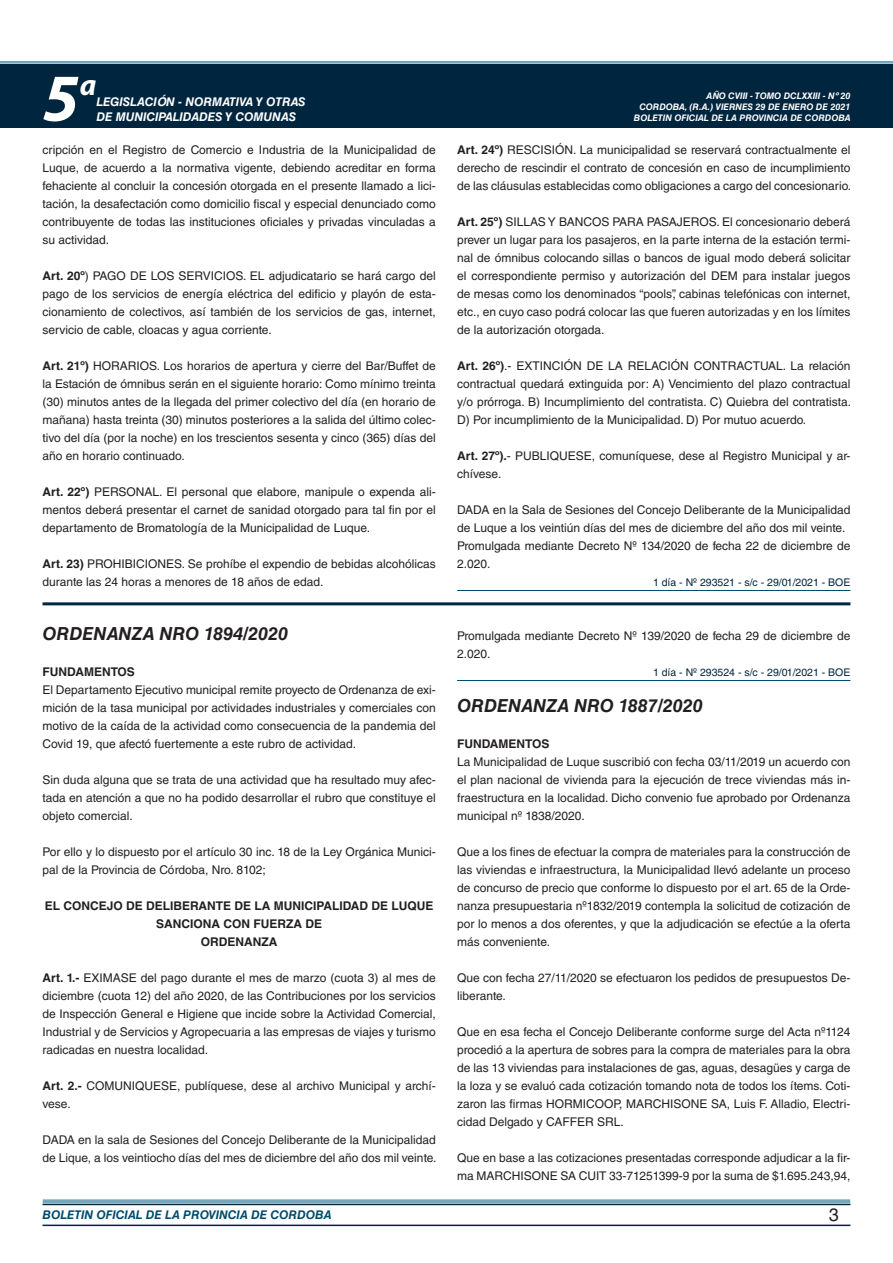
<style>
.page{position:relative;width:893px;height:1263px;background:#fff}
.page>*{position:absolute;margin:0;border:0;box-sizing:border-box;transform-origin:0 0}
.t1{font:italic 700 67.5px "Myriad Pro";color:#fff}
.t2{font:italic 700 30px "Myriad Pro";color:#fff}
.t3{font:italic 700 18px "Helvetica LT Std";color:#231f20}
.t4{font:18px "Helvetica LT Std";color:#231f20}
.t5{font:12px/18px "Helvetica LT Std";color:#231f20;text-align:justify}
.t6{font:700 12px/18px "Helvetica LT Std";color:#231f20;text-align:center}
.t7{font:italic 700 12px "Helvetica LT Std";color:#fff}
.t8{font:italic 700 12px "Helvetica LT Std";color:#004b6c}
.t9{font:10.5px "Helvetica LT Std";color:#00263f}
.t10{font:italic 700 9px/10.8px "Helvetica LT Std";color:#fff;text-align:right}
.s1{font-weight:700}
</style>
<div class="page">
<div style="left:0;top:61px;width:893px;height:6px;background:#fff;opacity:.75"></div>
<div style="left:0;top:64px;width:893px;height:64px;background:#00263f"></div>
<hr style="left:43px;top:1224px;width:807px;height:2px;background:#00263f">
<div style="left:42px;top:1198px;width:809px;height:8px;background:#fff;opacity:.75"></div>
<hr style="left:457px;top:590px;width:393px;height:1px;background:#004b6c">
<hr style="left:43px;top:602px;width:807px;height:3px;background:#00263f">
<hr style="left:457px;top:680px;width:393px;height:1px;background:#004b6c">
<h1 class="t1" style="left:43px;top:54px;width:38px">5</h1>
<h2 class="t2" style="left:80px;top:66px;width:18px">a</h2>
<p class="t7" style="left:96px;top:95px;width:211px">LEGISLACIÓN - NORMATIVA Y OTRAS</p>
<p class="t7" style="left:96px;top:109px;width:201px">DE MUNICIPALIDADES Y COMUNAS</p>
<p class="t5" style="left:43px;top:141px;width:395px">cripción en el Registro de Comercio e Industria de la Municipalidad de Luque, de acuerdo a la normativa vigente, debiendo acreditar en forma fehaciente al concluir la concesión otorgada en el presente llamado a lici&shy;tación, la desafectación como domicilio fiscal y especial denunciado como contribuyente de todas las instituciones oficiales y privadas vinculadas a su actividad.</p>
<p class="t5" style="left:43px;top:267px;width:395px"><span class="s1">Art. 20º</span>) PAGO DE LOS SERVICIOS. EL adjudicatario se hará cargo del pago de los servicios de energía eléctrica del edificio y playón de esta&shy;cionamiento de colectivos, así también de los servicios de gas, internet, servicio de cable, cloacas y agua corriente.</p>
<p class="t5" style="left:43px;top:357px;width:395px"><span class="s1">Art. 21º)</span> HORARIOS. Los horarios de apertura y cierre del Bar/Buffet de la Estación de ómnibus serán en el siguiente horario: Como mínimo treinta (30) minutos antes de la llegada del primer colectivo del día (en horario de mañana) hasta treinta (30) minutos posteriores a la salida del último colec&shy;tivo del día (por la noche) en los trescientos sesenta y cinco (365) días del año en horario continuado.</p>
<p class="t5" style="left:43px;top:483px;width:395px"><span class="s1">Art. 22º)</span> PERSONAL. El personal que elabore, manipule o expenda ali&shy;mentos deberá presentar el carnet de sanidad otorgado para tal fin por el departamento de Bromatología de la Municipalidad de Luque.</p>
<p class="t5" style="left:43px;top:555px;width:395px"><span class="s1">Art. 23)</span> PROHIBICIONES. Se prohíbe el expendio de bebidas alcohólicas durante las 24 horas a menores de 18 años de edad.</p>
<h3 class="t3" style="left:43px;top:622px;width:247px">ORDENANZA NRO 1894/2020</h3>
<p class="t6" style="left:43px;top:662px;width:94px">FUNDAMENTOS</p>
<p class="t5" style="left:43px;top:681px;width:395px">El Departamento Ejecutivo municipal remite proyecto de Ordenanza de exi&shy;mición de la tasa municipal por actividades industriales y comerciales con motivo de la caída de la actividad como consecuencia de la pandemia del Covid 19, que afectó fuertemente a este rubro de actividad.</p>
<p class="t5" style="left:43px;top:771px;width:395px">Sin duda alguna que se trata de una actividad que ha resultado muy afec&shy;tada en atención a que no ha podido desarrollar el rubro que constituye el objeto comercial.</p>
<p class="t5" style="left:43px;top:843px;width:395px">Por ello y lo dispuesto por el artículo 30 inc. 18 de la Ley Orgánica Munici&shy;pal de la Provincia de Córdoba, Nro. 8102;</p>
<p class="t6" style="left:45px;top:896px;width:390px">EL CONCEJO DE DELIBERANTE DE LA MUNICIPALIDAD DE LUQUE<br>SANCIONA CON FUERZA DE<br>ORDENANZA</p>
<p class="t5" style="left:43px;top:969px;width:395px"><span class="s1">Art. 1.-</span> EXIMASE del pago durante el mes de marzo (cuota 3) al mes de diciembre (cuota 12) del año 2020, de las Contribuciones por los servicios de Inspección General e Higiene que incide sobre la Actividad Comercial, Industrial y de Servicios y Agropecuaria a las empresas de viajes y turismo radicadas en nuestra localidad.</p>
<p class="t5" style="left:43px;top:1077px;width:395px"><span class="s1">Art. 2.-</span> COMUNIQUESE, publíquese, dese al archivo Municipal y archí&shy;vese.</p>
<p class="t5" style="left:43px;top:1131px;width:396px">DADA en la sala de Sesiones del Concejo Deliberante de la Municipalidad de Lique, a los veintiocho días del mes de diciembre del año dos mil veinte.</p>
<p class="t10" style="left:634px;top:91px;width:218px">AÑO CVIII - TOMO DCLXXIII - Nº 20<br>CORDOBA, (R.A.) VIERNES 29 DE ENERO DE 2021<br>BOLETIN OFICIAL DE LA PROVINCIA DE CORDOBA</p>
<p class="t5" style="left:457px;top:141px;width:396px"><span class="s1">Art. 24º)</span> RESCISIÓN. La municipalidad se reservará contractualmente el derecho de rescindir el contrato de concesión en caso de incumplimiento de las cláusulas establecidas como obligaciones a cargo del concesionario.</p>
<p class="t5" style="left:457px;top:213px;width:395px"><span class="s1">Art. 25º)</span> SILLAS Y BANCOS PARA PASAJEROS. El concesionario deberá prever un lugar para los pasajeros, en la parte interna de la estación termi&shy;nal de ómnibus colocando sillas o bancos de igual modo deberá solicitar el correspondiente permiso y autorización del DEM para instalar juegos de mesas como los denominados “pools”, cabinas telefónicas con internet, etc., en cuyo caso podrá colocar las que fueren autorizadas y en los límites de la autorización otorgada.</p>
<p class="t5" style="left:457px;top:357px;width:396px"><span class="s1">Art. 26º)</span>.- EXTINCIÓN DE LA RELACIÓN CONTRACTUAL. La relación contractual quedará extinguida por: A) Vencimiento del plazo contractual y/o prórroga. B) Incumplimiento del contratista. C) Quiebra del contratista.<br>D) Por incumplimiento de la Municipalidad. D) Por mutuo acuerdo.</p>
<p class="t5" style="left:457px;top:447px;width:395px"><span class="s1">Art. 27º).</span>- PUBLIQUESE, comuníquese, dese al Registro Municipal y ar&shy;chívese.</p>
<p class="t5" style="left:457px;top:501px;width:395px;text-align:left">DADA en la Sala de Sesiones del Concejo Deliberante de la Municipalidad de Luque a los veintiún días del mes de diciembre del año dos mil veinte.<br>Promulgada mediante Decreto Nº 134/2020 de fecha 22 de diciembre de 2.020.</p>
<p class="t9" style="left:653px;top:576px;width:199px">1 día - Nº 293521 - s/c - 29/01/2021 - BOE</p>
<p class="t5" style="left:457px;top:627px;width:395px">Promulgada mediante Decreto Nº 139/2020 de fecha 29 de diciembre de<br>2.020.</p>
<p class="t9" style="left:653px;top:666px;width:199px">1 día - Nº 293524 - s/c - 29/01/2021 - BOE</p>
<h3 class="t3" style="left:457px;top:694px;width:247px">ORDENANZA NRO 1887/2020</h3>
<p class="t6" style="left:457px;top:734px;width:94px">FUNDAMENTOS</p>
<p class="t5" style="left:457px;top:753px;width:395px">La Municipalidad de Luque suscribió con fecha 03/11/2019 un acuerdo con el plan nacional de vivienda para la ejecución de trece viviendas más in&shy;fraestructura en la localidad. Dicho convenio fue aprobado por Ordenanza municipal nº 1838/2020.</p>
<p class="t5" style="left:457px;top:843px;width:395px">Que a los fines de efectuar la compra de materiales para la construcción de las viviendas e infraestructura, la Municipalidad llevó adelante un proceso de concurso de precio que conforme lo dispuesto por el art. 65 de la Orde&shy;nanza presupuestaria nº1832/2019 contempla la solicitud de cotización de por lo menos a dos oferentes, y que la adjudicación se efectúe a la oferta más conveniente.</p>
<p class="t5" style="left:457px;top:969px;width:395px">Que con fecha 27/11/2020 se efectuaron los pedidos de presupuestos De&shy;liberante.</p>
<p class="t5" style="left:457px;top:1023px;width:395px">Que en esa fecha el Concejo Deliberante conforme surge del Acta nº1124 procedió a la apertura de sobres para la compra de materiales para la obra de las 13 viviendas para instalaciones de gas, aguas, desagües y carga de la loza y se evaluó cada cotización tomando nota de todos los ítems. Coti&shy;zaron las firmas HORMICOOP, MARCHISONE SA, Luis F. Alladio, Electri&shy;cidad Delgado y CAFFER SRL.</p>
<p class="t5" style="left:457px;top:1149px;width:395px">Que en base a las cotizaciones presentadas corresponde adjudicar a la fir&shy;ma MARCHISONE SA CUIT 33-71251399-9 por la suma de $1.695.243,94,</p>
<p class="t8" style="left:43px;top:1208px;width:290px">BOLETIN OFICIAL DE LA PROVINCIA DE CORDOBA</p>
<h3 class="t4" style="left:829px;top:1204px;width:12px">3</h3>
</div>
